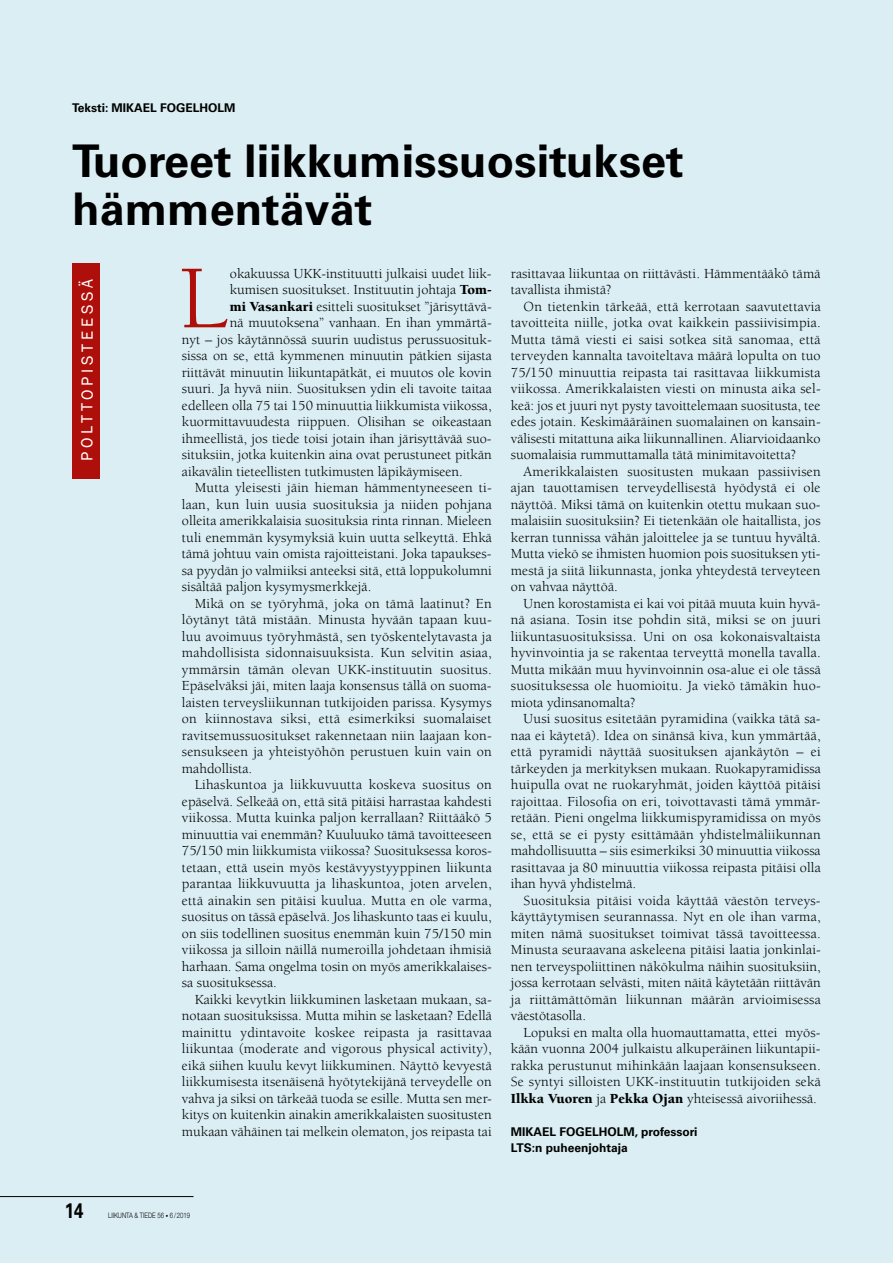
<style>
.page{position:relative;width:893px;height:1263px;background:#daeef3}
.page>*{position:absolute;margin:0;border:0;box-sizing:border-box;transform-origin:0 0}
.t1{font:92.25px "Berkeley Std";color:#ae0f0a}
.t2{font:700 45px/48px "Univers";color:#000}
.t3{font:700 21px "Univers";color:#000;scale:.8 1}
.t4{font:16.5px "Franklin Gothic";letter-spacing:.23em;color:#fff}
.t5{font:14.25px/16.5px "Berkeley Std";color:#000;text-align:justify}
.t6{font:700 12px/16.5px "Univers";color:#000}
.t7{font:300 7.5px "Helvetica Neue";color:#000;scale:.8 1}
.s1{font-weight:900}
.s2{font-size:6px}
</style>
<div class="page">
<hr style="left:0;top:1196px;width:193px;height:1px;background:#000">
<div style="left:72px;top:264px;width:28px;height:215px;background:#ae0f0a"></div>
<p class="t6" style="left:72px;top:100px;width:165px">Teksti: MIKAEL FOGELHOLM</p>
<h2 class="t2" style="left:72px;top:138px;width:613px">Tuoreet liikkumissuositukset hämmentävät</h2>
<p class="t4" style="left:77px;top:461px;width:183px;rotate:-90deg">POLTTOPISTEESSÄ</p>
<h1 class="t1" style="left:179px;top:249px;width:49px">L</h1>
<p class="t5" style="left:230px;top:265px;width:263px">okakuussa UKK-instituutti julkaisi uudet liik-</p>
<p class="t5" style="left:230px;top:282px;width:263px">kumisen suositukset. Instituutin johtaja <span class="s1">Tom-</span></p>
<p class="t5" style="left:230px;top:298px;width:263px"><span class="s1">mi Vasankari</span> esitteli suositukset ”järisyttävä-</p>
<p class="t5" style="left:230px;top:315px;width:263px">nä muutoksena” vanhaan. En ihan ymmärtä-</p>
<p class="t5" style="left:182px;top:331px;width:311px">nyt – jos käytännössä suurin uudistus perussuosituk-</p>
<p class="t5" style="left:182px;top:348px;width:311px">sissa on se, että kymmenen minuutin pätkien sijasta</p>
<p class="t5" style="left:182px;top:364px;width:311px">riittävät minuutin liikuntapätkät, ei muutos ole kovin</p>
<p class="t5" style="left:182px;top:381px;width:311px">suuri. Ja hyvä niin. Suosituksen ydin eli tavoite taitaa</p>
<p class="t5" style="left:182px;top:397px;width:311px">edelleen olla 75 tai 150 minuuttia liikkumista viikossa,</p>
<p class="t5" style="left:182px;top:414px;width:311px">kuormittavuudesta riippuen. Olisihan se oikeastaan</p>
<p class="t5" style="left:182px;top:430px;width:311px">ihmeellistä, jos tiede toisi jotain ihan järisyttävää suo-</p>
<p class="t5" style="left:182px;top:447px;width:311px">situksiin, jotka kuitenkin aina ovat perustuneet pitkän</p>
<p class="t5" style="left:182px;top:463px;width:282px">aikavälin tieteellisten tutkimusten läpikäymiseen.</p>
<p class="t5" style="left:195px;top:480px;width:299px">Mutta yleisesti jäin hieman hämmentyneeseen ti-</p>
<p class="t5" style="left:182px;top:496px;width:311px">laan, kun luin uusia suosituksia ja niiden pohjana</p>
<p class="t5" style="left:182px;top:513px;width:311px">olleita amerikkalaisia suosituksia rinta rinnan. Mieleen</p>
<p class="t5" style="left:182px;top:529px;width:312px">tuli enemmän kysymyksiä kuin uutta selkeyttä. Ehkä</p>
<p class="t5" style="left:182px;top:546px;width:311px">tämä johtuu vain omista rajoitteistani. Joka tapaukses-</p>
<p class="t5" style="left:182px;top:562px;width:311px">sa pyydän jo valmiiksi anteeksi sitä, että loppukolumni</p>
<p class="t5" style="left:182px;top:579px;width:191px">sisältää paljon kysymysmerkkejä.</p>
<p class="t5" style="left:195px;top:595px;width:299px">Mikä on se työryhmä, joka on tämä laatinut? En</p>
<p class="t5" style="left:182px;top:612px;width:311px">löytänyt tätä mistään. Minusta hyvään tapaan kuu-</p>
<p class="t5" style="left:182px;top:628px;width:311px">luu avoimuus työryhmästä, sen työskentelytavasta ja</p>
<p class="t5" style="left:182px;top:645px;width:311px">mahdollisista sidonnaisuuksista. Kun selvitin asiaa,</p>
<p class="t5" style="left:182px;top:661px;width:311px">ymmärsin tämän olevan UKK-instituutin suositus.</p>
<p class="t5" style="left:182px;top:678px;width:311px">Epäselväksi jäi, miten laaja konsensus tällä on suoma-</p>
<p class="t5" style="left:182px;top:694px;width:311px">laisten terveysliikunnan tutkijoiden parissa. Kysymys</p>
<p class="t5" style="left:182px;top:711px;width:311px">on kiinnostava siksi, että esimerkiksi suomalaiset</p>
<p class="t5" style="left:182px;top:727px;width:311px">ravitsemussuositukset rakennetaan niin laajaan kon-</p>
<p class="t5" style="left:182px;top:744px;width:311px">sensukseen ja yhteistyöhön perustuen kuin vain on</p>
<p class="t5" style="left:182px;top:760px;width:72px">mahdollista.</p>
<p class="t5" style="left:195px;top:777px;width:299px">Lihaskuntoa ja liikkuvuutta koskeva suositus on</p>
<p class="t5" style="left:182px;top:793px;width:311px">epäselvä. Selkeää on, että sitä pitäisi harrastaa kahdesti</p>
<p class="t5" style="left:182px;top:810px;width:311px">viikossa. Mutta kuinka paljon kerrallaan? Riittääkö 5</p>
<p class="t5" style="left:182px;top:826px;width:311px">minuuttia vai enemmän? Kuuluuko tämä tavoitteeseen</p>
<p class="t5" style="left:182px;top:843px;width:311px">75/150 min liikkumista viikossa? Suosituksessa koros-</p>
<p class="t5" style="left:182px;top:859px;width:311px">tetaan, että usein myös kestävyystyyppinen liikunta</p>
<p class="t5" style="left:182px;top:876px;width:311px">parantaa liikkuvuutta ja lihaskuntoa, joten arvelen,</p>
<p class="t5" style="left:182px;top:892px;width:311px">että ainakin sen pitäisi kuulua. Mutta en ole varma,</p>
<p class="t5" style="left:182px;top:909px;width:311px">suositus on tässä epäselvä. Jos lihaskunto taas ei kuulu,</p>
<p class="t5" style="left:182px;top:925px;width:311px">on siis todellinen suositus enemmän kuin 75/150 min</p>
<p class="t5" style="left:182px;top:942px;width:311px">viikossa ja silloin näillä numeroilla johdetaan ihmisiä</p>
<p class="t5" style="left:182px;top:958px;width:311px">harhaan. Sama ongelma tosin on myös amerikkalaises-</p>
<p class="t5" style="left:182px;top:975px;width:96px">sa suosituksessa.</p>
<p class="t5" style="left:195px;top:991px;width:299px">Kaikki kevytkin liikkuminen lasketaan mukaan, sa-</p>
<p class="t5" style="left:182px;top:1008px;width:311px">notaan suosituksissa. Mutta mihin se lasketaan? Edellä</p>
<p class="t5" style="left:182px;top:1024px;width:311px">mainittu ydintavoite koskee reipasta ja rasittavaa</p>
<p class="t5" style="left:182px;top:1041px;width:311px">liikuntaa (moderate and vigorous physical activity),</p>
<p class="t5" style="left:182px;top:1057px;width:311px">eikä siihen kuulu kevyt liikkuminen. Näyttö kevyestä</p>
<p class="t5" style="left:182px;top:1074px;width:311px">liikkumisesta itsenäisenä hyötytekijänä terveydelle on</p>
<p class="t5" style="left:182px;top:1090px;width:311px">vahva ja siksi on tärkeää tuoda se esille. Mutta sen mer-</p>
<p class="t5" style="left:182px;top:1107px;width:311px">kitys on kuitenkin ainakin amerikkalaisten suositusten</p>
<p class="t5" style="left:182px;top:1123px;width:311px">mukaan vähäinen tai melkein olematon, jos reipasta tai</p>
<p class="t5" style="left:511px;top:265px;width:311px">rasittavaa liikuntaa on riittävästi. Hämmentääkö tämä tavallista ihmistä?</p>
<p class="t5" style="left:511px;top:298px;width:311px;text-indent:13px">On tietenkin tärkeää, että kerrotaan saavutettavia tavoitteita niille, jotka ovat kaikkein passiivisimpia.<br>Mutta tämä viesti ei saisi sotkea sitä sanomaa, että terveyden kannalta tavoiteltava määrä lopulta on tuo 75/150 minuuttia reipasta tai rasittavaa liikkumista viikossa. Amerikkalaisten viesti on minusta aika sel&shy;keä: jos et juuri nyt pysty tavoittelemaan suositusta, tee edes jotain. Keskimääräinen suomalainen on kansain&shy;välisesti mitattuna aika liikunnallinen. Aliarvioidaanko suomalaisia rummuttamalla tätä minimitavoitetta?</p>
<p class="t5" style="left:511px;top:463px;width:312px;text-indent:13px">Amerikkalaisten suositusten mukaan passiivisen ajan tauottamisen terveydellisestä hyödystä ei ole näyttöä. Miksi tämä on kuitenkin otettu mukaan suo&shy;malaisiin suosituksiin? Ei tietenkään ole haitallista, jos kerran tunnissa vähän jaloittelee ja se tuntuu hyvältä.<br>Mutta viekö se ihmisten huomion pois suosituksen yti&shy;mestä ja siitä liikunnasta, jonka yhteydestä terveyteen on vahvaa näyttöä.</p>
<p class="t5" style="left:511px;top:595px;width:311px;text-indent:13px">Unen korostamista ei kai voi pitää muuta kuin hyvä&shy;nä asiana. Tosin itse pohdin sitä, miksi se on juuri liikuntasuosituksissa. Uni on osa kokonaisvaltaista hyvinvointia ja se rakentaa terveyttä monella tavalla.<br>Mutta mikään muu hyvinvoinnin osa-alue ei ole tässä suosituksessa ole huomioitu. Ja viekö tämäkin huo&shy;miota ydinsanomalta?</p>
<p class="t5" style="left:511px;top:711px;width:312px;text-indent:13px">Uusi suositus esitetään pyramidina (vaikka tätä sa&shy;naa ei käytetä). Idea on sinänsä kiva, kun ymmärtää, että pyramidi näyttää suosituksen ajankäytön – ei tärkeyden ja merkityksen mukaan. Ruokapyramidissa huipulla ovat ne ruokaryhmät, joiden käyttöä pitäisi rajoittaa. Filosofia on eri, toivottavasti tämä ymmär&shy;retään. Pieni ongelma liikkumispyramidissa on myös se, että se ei pysty esittämään yhdistelmäliikunnan mahdollisuutta – siis esimerkiksi 30 minuuttia viikossa rasittavaa ja 80 minuuttia viikossa reipasta pitäisi olla ihan hyvä yhdistelmä.</p>
<p class="t5" style="left:511px;top:892px;width:312px;text-indent:13px">Suosituksia pitäisi voida käyttää väestön terveys&shy;käyttäytymisen seurannassa. Nyt en ole ihan varma, miten nämä suositukset toimivat tässä tavoitteessa.<br>Minusta seuraavana askeleena pitäisi laatia jonkinlai&shy;nen terveyspoliittinen näkökulma näihin suosituksiin, jossa kerrotaan selvästi, miten näitä käytetään riittävän ja riittämättömän liikunnan määrän arvioimisessa väestötasolla.</p>
<p class="t5" style="left:511px;top:1024px;width:311px;text-indent:13px">Lopuksi en malta olla huomauttamatta, ettei myös&shy;kään vuonna 2004 julkaistu alkuperäinen liikuntapii&shy;rakka perustunut mihinkään laajaan konsensukseen.<br>Se syntyi silloisten UKK-instituutin tutkijoiden sekä <span class="s1">Ilkka Vuoren</span> ja <span class="s1">Pekka Ojan</span> yhteisessä aivoriihessä.</p>
<p class="t6" style="left:511px;top:1123px;width:188px">MIKAEL FOGELHOLM, professori<br>LTS:n puheenjohtaja</p>
<h3 class="t3" style="left:65px;top:1199px;width:25px">14</h3>
<p class="t7" style="left:108px;top:1211px;width:104px">LIIKUNTA &amp; TIEDE 56 <span class="s2">•</span> 6/2019</p>
</div>
